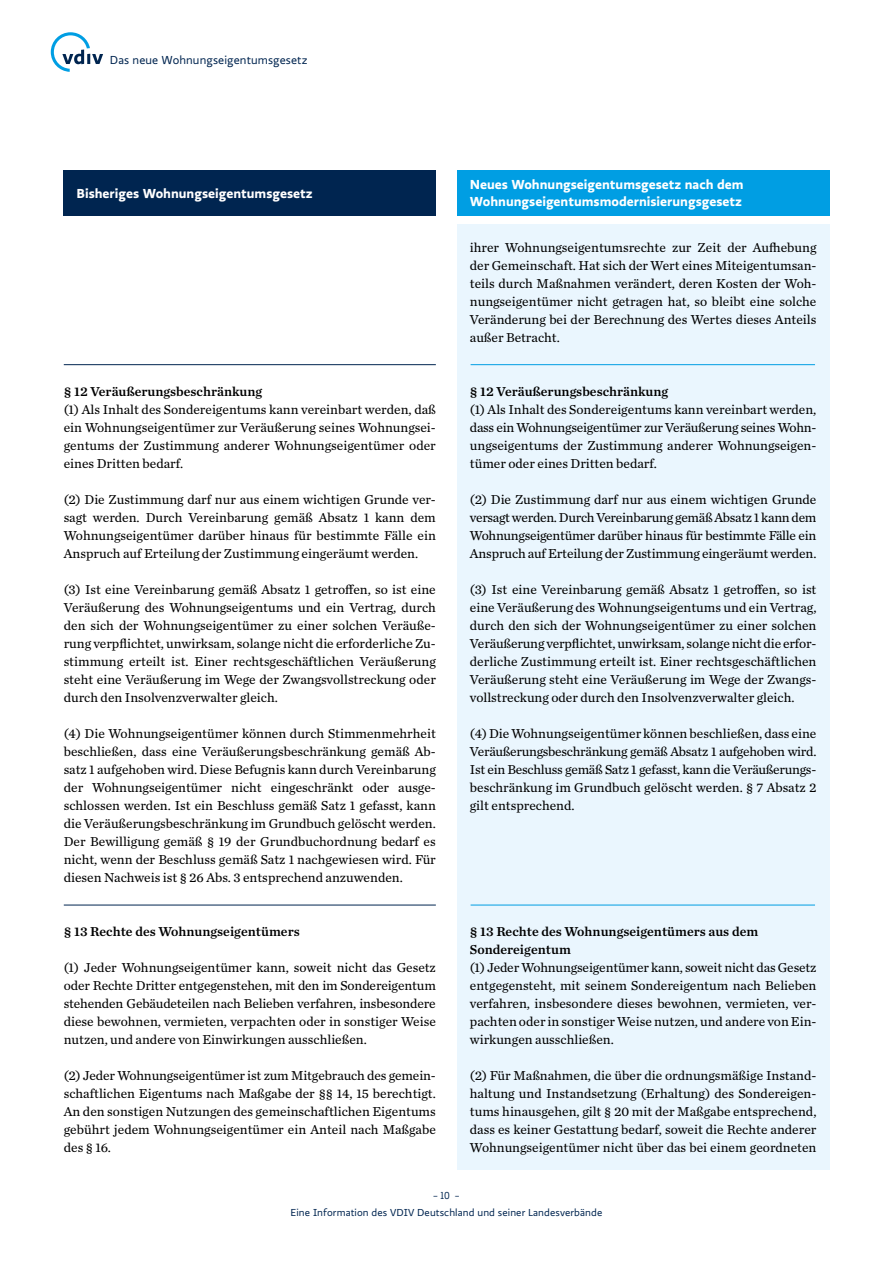
<style>
.page{position:relative;width:893px;height:1263px;background:#fff}
.page>*{position:absolute;margin:0;border:0;box-sizing:border-box;transform-origin:0 0}
.t1{font:13.5px/18px "Chronicle Text G2";color:#000;text-align:justify}
.t2{font:13.5px/18px "Chronicle Text G2 Semi";color:#000}
.t3{font:700 13.5px/16.2px "Ratio";color:#fff}
.t4{font:12px "Ratio";letter-spacing:.01em;color:#002550}
.t5{font:10.5px "Ratio";letter-spacing:.01em;color:#002550}
.t6{font:10.5px "Ratio Display";color:#002550}
</style>
<div class="page">
<div style="left:64px;top:170px;width:372px;height:45px;background:#002550"></div>
<div style="left:457px;top:170px;width:372px;height:45px;background:#009ee3"></div>
<div style="left:457px;top:225px;width:372px;height:945px;background:#eaf6fe"></div>
<hr style="left:471px;top:364px;width:344px;height:1px;background:#009ee3">
<hr style="left:64px;top:364px;width:372px;height:1px;background:#002550">
<hr style="left:471px;top:905px;width:344px;height:1px;background:#009ee3">
<hr style="left:64px;top:905px;width:372px;height:1px;background:#002550">
<svg style="left:51px;top:32px;width:52px;height:40px"></svg>
<p class="t4" style="left:110px;top:53px;width:199px">Das neue Wohnungseigentumsgesetz</p>
<p class="t3" style="left:77px;top:185px;width:238px">Bisheriges Wohnungseigentumsgesetz</p>
<p class="t3" style="left:470px;top:177px;width:275px">Neues Wohnungseigentumsgesetz nach dem<br>Wohnungseigentumsmodernisierungsgesetz</p>
<p class="t1" style="left:470px;top:238px;width:348px">ihrer Wohnungseigentumsrechte zur Zeit der Aufhebung der Gemeinschaft. Hat sich der Wert eines Miteigentumsan&shy;teils durch Maßnahmen verändert, deren Kosten der Woh&shy;nungseigentümer nicht getragen hat, so bleibt eine solche Veränderung bei der Berechnung des Wertes dieses Anteils außer Betracht.</p>
<p class="t2" style="left:64px;top:382px;width:200px">§ 12 Veräußerungsbeschränkung</p>
<p class="t1" style="left:64px;top:400px;width:374px">(1) Als Inhalt des Sondereigentums kann vereinbart werden, daß ein Wohnungseigentümer zur Veräußerung seines Wohnungsei&shy;gentums der Zustimmung anderer Wohnungseigentümer oder eines Dritten bedarf.</p>
<p class="t1" style="left:64px;top:490px;width:374px">(2) Die Zustimmung darf nur aus einem wichtigen Grunde ver&shy;sagt werden. Durch Vereinbarung gemäß Absatz 1 kann dem Wohnungseigentümer darüber hinaus für bestimmte Fälle ein Anspruch auf Erteilung der Zustimmung eingeräumt werden.</p>
<p class="t1" style="left:64px;top:580px;width:374px">(3) Ist eine Vereinbarung gemäß Absatz 1 getroffen, so ist eine Veräußerung des Wohnungseigentums und ein Vertrag, durch den sich der Wohnungseigentümer zu einer solchen Veräuße&shy;rung verpflichtet, unwirksam, solange nicht die erforderliche Zu&shy;stimmung erteilt ist. Einer rechtsgeschäftlichen Veräußerung steht eine Veräußerung im Wege der Zwangsvollstreckung oder durch den Insolvenzverwalter gleich.</p>
<p class="t1" style="left:64px;top:724px;width:374px">(4) Die Wohnungseigentümer können durch Stimmenmehrheit beschließen, dass eine Veräußerungsbeschränkung gemäß Ab&shy;satz 1 aufgehoben wird. Diese Befugnis kann durch Vereinbarung der Wohnungseigentümer nicht eingeschränkt oder ausge&shy;schlossen werden. Ist ein Beschluss gemäß Satz 1 gefasst, kann die Veräußerungsbeschränkung im Grundbuch gelöscht werden.<br>Der Bewilligung gemäß § 19 der Grundbuchordnung bedarf es nicht, wenn der Beschluss gemäß Satz 1 nachgewiesen wird. Für diesen Nachweis ist § 26 Abs. 3 entsprechend anzuwenden.</p>
<p class="t2" style="left:64px;top:921px;width:237px">§ 13 Rechte des Wohnungseigentümers</p>
<p class="t1" style="left:64px;top:958px;width:374px">(1) Jeder Wohnungseigentümer kann, soweit nicht das Gesetz oder Rechte Dritter entgegenstehen, mit den im Sondereigentum stehenden Gebäudeteilen nach Belieben verfahren, insbesondere diese bewohnen, vermieten, verpachten oder in sonstiger Weise nutzen, und andere von Einwirkungen ausschließen.</p>
<p class="t1" style="left:64px;top:1066px;width:374px">(2) Jeder Wohnungseigentümer ist zum Mitgebrauch des gemein&shy;schaftlichen Eigentums nach Maßgabe der §§ 14, 15 berechtigt.<br>An den sonstigen Nutzungen des gemeinschaftlichen Eigentums gebührt jedem Wohnungseigentümer ein Anteil nach Maßgabe des § 16.</p>
<p class="t2" style="left:470px;top:382px;width:200px">§ 12 Veräußerungsbeschränkung</p>
<p class="t1" style="left:470px;top:400px;width:348px">(1) Als Inhalt des Sondereigentums kann vereinbart werden, dass ein Wohnungseigentümer zur Veräußerung seines Wohn&shy;ungseigentums der Zustimmung anderer Wohnungseigen&shy;tümer oder eines Dritten bedarf.</p>
<p class="t1" style="left:470px;top:490px;width:348px">(2) Die Zustimmung darf nur aus einem wichtigen Grunde versagt werden. Durch Vereinbarung gemäß Absatz 1 kann dem Wohnungseigentümer darüber hinaus für bestimmte Fälle ein Anspruch auf Erteilung der Zustimmung eingeräumt werden.</p>
<p class="t1" style="left:470px;top:580px;width:348px">(3) Ist eine Vereinbarung gemäß Absatz 1 getroffen, so ist eine Veräußerung des Wohnungseigentums und ein Vertrag, durch den sich der Wohnungseigentümer zu einer solchen Veräußerung verpflichtet, unwirksam, solange nicht die erfor&shy;derliche Zustimmung erteilt ist. Einer rechtsgeschäftlichen Veräußerung steht eine Veräußerung im Wege der Zwangs&shy;vollstreckung oder durch den Insolvenzverwalter gleich.</p>
<p class="t1" style="left:470px;top:724px;width:348px">(4) Die Wohnungseigentümer können beschließen, dass eine Veräußerungsbeschränkung gemäß Absatz 1 aufgehoben wird.<br>Ist ein Beschluss gemäß Satz 1 gefasst, kann die Veräußerungs&shy;beschränkung im Grundbuch gelöscht werden. § 7 Absatz 2 gilt entsprechend.</p>
<p class="t2" style="left:470px;top:922px;width:290px">§ 13 Rechte des Wohnungseigentümers aus dem<br>Sondereigentum</p>
<p class="t1" style="left:470px;top:958px;width:348px">(1) Jeder Wohnungseigentümer kann, soweit nicht das Gesetz entgegensteht, mit seinem Sondereigentum nach Belieben verfahren, insbesondere dieses bewohnen, vermieten, ver&shy;pachten oder in sonstiger Weise nutzen, und andere von Ein&shy;wirkungen ausschließen.</p>
<p class="t1" style="left:470px;top:1066px;width:348px">(2) Für Maßnahmen, die über die ordnungsmäßige Instand&shy;haltung und Instandsetzung (Erhaltung) des Sondereigen&shy;tums hinausgehen, gilt § 20 mit der Maßgabe entsprechend, dass es keiner Gestattung bedarf, soweit die Rechte anderer Wohnungseigentümer nicht über das bei einem geordneten</p>
<p class="t6" style="left:433px;top:1190px;width:28px">– 10 –</p>
<p class="t5" style="left:291px;top:1206px;width:313px">Eine Information des VDIV Deutschland und seiner Landesverbände</p>
</div>
